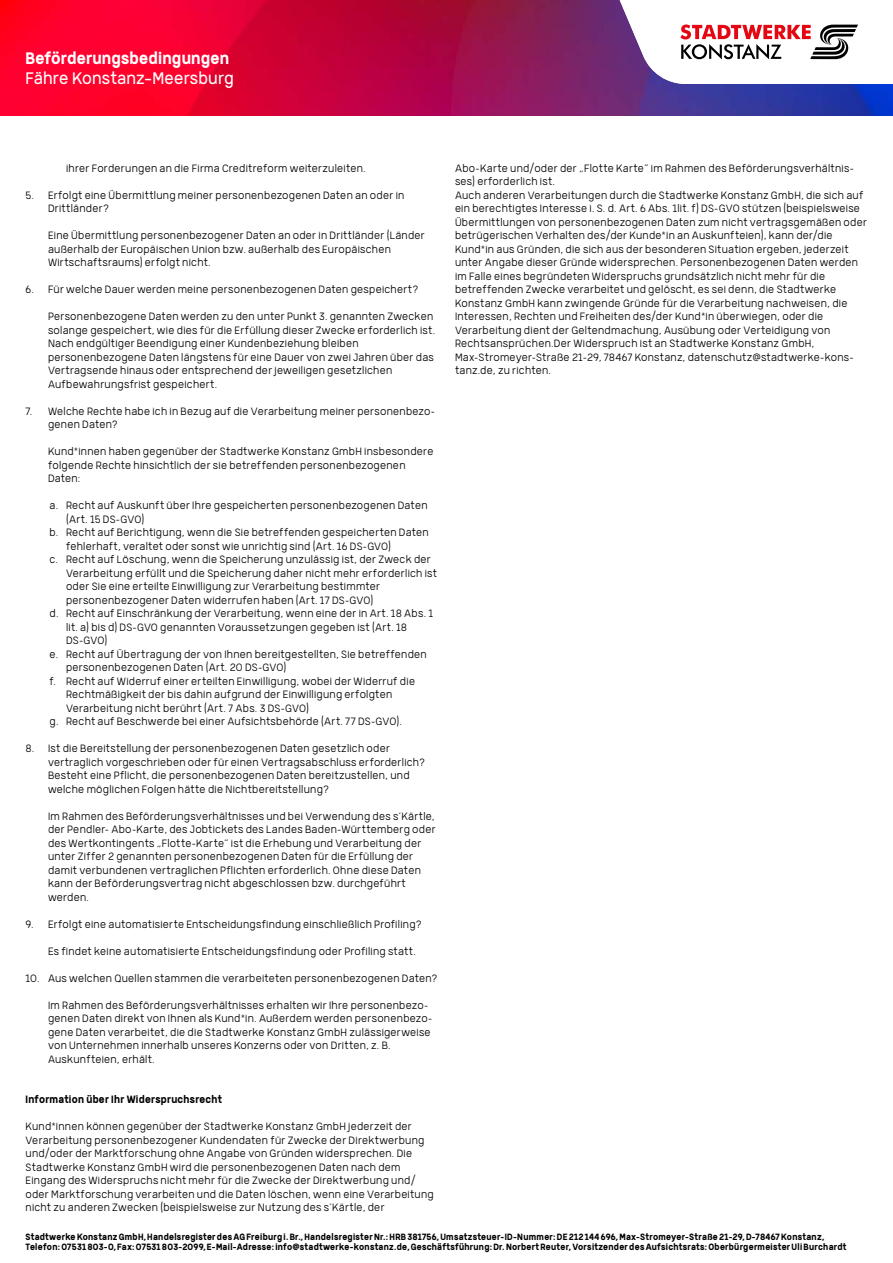
<style>
.page{position:relative;width:893px;height:1263px;background:#fff}
.page>*{position:absolute;margin:0;border:0;box-sizing:border-box;transform-origin:0 0}
.t1{font:700 16.5px "Germalt";letter-spacing:.01em;color:#fff}
.t2{font:300 16.5px "Germalt";letter-spacing:.005em;color:#fff}
.Fließtext{font:300 10.5px/13.5px "Germalt";letter-spacing:.025em;color:#000}
.unterüberschrift_que{font:700 10.5px "Germalt";letter-spacing:.025em;color:#000}
.t3{font:700 9px/9.8px "Germalt";letter-spacing:.03em;color:#000}
</style>
<div class="page">
<img style="left:0;top:0;width:893px;height:116px">
<svg style="left:614px;top:0;width:279px;height:84px"></svg>
<h1 class="t1" style="left:26px;top:49px;width:205px">Beförderungsbedingungen</h1>
<h1 class="t2" style="left:26px;top:68px;width:210px">Fähre Konstanz—Meersburg</h1>
<p class="Fließtext" style="left:66px;top:161px;width:301px">ihrer Forderungen an die Firma Creditreform weiterzuleiten.</p>
<p class="Fließtext" style="left:48px;top:188px;width:358px;text-indent:-22px">5. Erfolgt eine Übermittlung meiner personenbezogenen Daten an oder in<br>Drittländer?</p>
<p class="Fließtext" style="left:48px;top:229px;width:378px">Eine Übermittlung personenbezogener Daten an oder in Drittländer (Länder außerhalb der Europäischen Union bzw. außerhalb des Europäischen<br>Wirtschaftsraums) erfolgt nicht.</p>
<p class="Fließtext" style="left:26px;top:283px;width:394px">6. Für welche Dauer werden meine personenbezogenen Daten gespeichert?</p>
<p class="Fließtext" style="left:48px;top:310px;width:389px">Personenbezogene Daten werden zu den unter Punkt 3. genannten Zwecken solange gespeichert, wie dies für die Erfüllung dieser Zwecke erforderlich ist.<br>Nach endgültiger Beendigung einer Kundenbeziehung bleiben personenbezogene Daten längstens für eine Dauer von zwei Jahren über das Vertragsende hinaus oder entsprechend der jeweiligen gesetzlichen Aufbewahrungsfrist gespeichert.</p>
<p class="Fließtext" style="left:48px;top:404px;width:389px;text-indent:-22px">7. Welche Rechte habe ich in Bezug auf die Verarbeitung meiner personenbezo&shy;genen Daten?</p>
<p class="Fließtext" style="left:48px;top:445px;width:387px">Kund*innen haben gegenüber der Stadtwerke Konstanz GmbH insbesondere folgende Rechte hinsichtlich der sie betreffenden personenbezogenen<br>Daten:</p>
<p class="Fließtext" style="left:66px;top:499px;width:363px;text-indent:-16px">a. Recht auf Auskunft über Ihre gespeicherten personenbezogenen Daten (Art. 15 DS-GVO)</p>
<p class="Fließtext" style="left:66px;top:526px;width:364px;text-indent:-16px">b. Recht auf Berichtigung, wenn die Sie betreffenden gespeicherten Daten fehlerhaft, veraltet oder sonst wie unrichtig sind (Art. 16 DS-GVO)</p>
<p class="Fließtext" style="left:66px;top:553px;width:373px;text-indent:-16px">c. Recht auf Löschung, wenn die Speicherung unzulässig ist, der Zweck der Verarbeitung erfüllt und die Speicherung daher nicht mehr erforderlich ist oder Sie eine erteilte Einwilligung zur Verarbeitung bestimmter personenbezogener Daten widerrufen haben (Art. 17 DS-GVO)</p>
<p class="Fließtext" style="left:66px;top:607px;width:369px;text-indent:-16px">d. Recht auf Einschränkung der Verarbeitung, wenn eine der in Art. 18 Abs. 1 lit. a) bis d) DS-GVO genannten Voraussetzungen gegeben ist (Art. 18<br>DS-GVO)</p>
<p class="Fließtext" style="left:66px;top:647px;width:362px;text-indent:-16px">e. Recht auf Übertragung der von Ihnen bereitgestellten, Sie betreffenden personenbezogenen Daten (Art. 20 DS-GVO)</p>
<p class="Fließtext" style="left:66px;top:674px;width:351px;text-indent:-16px">f. Recht auf Widerruf einer erteilten Einwilligung, wobei der Widerruf die<br>Rechtmäßigkeit der bis dahin aufgrund der Einwilligung erfolgten<br>Verarbeitung nicht berührt (Art. 7 Abs. 3 DS-GVO)</p>
<p class="Fließtext" style="left:50px;top:715px;width:354px">g. Recht auf Beschwerde bei einer Aufsichtsbehörde (Art. 77 DS-GVO).</p>
<p class="Fließtext" style="left:48px;top:742px;width:378px;text-indent:-22px">8. Ist die Bereitstellung der personenbezogenen Daten gesetzlich oder vertraglich vorgeschrieben oder für einen Vertragsabschluss erforderlich?<br>Besteht eine Pflicht, die personenbezogenen Daten bereitzustellen, und welche möglichen Folgen hätte die Nichtbereitstellung?</p>
<p class="Fließtext" style="left:48px;top:809px;width:389px">Im Rahmen des Beförderungsverhältnisses und bei Verwendung des s´Kärtle, der Pendler- Abo-Karte, des Jobtickets des Landes Baden-Württemberg oder des Wertkontingents „Flotte-Karte“ ist die Erhebung und Verarbeitung der unter Ziffer 2 genannten personenbezogenen Daten für die Erfüllung der damit verbundenen vertraglichen Pflichten erforderlich. Ohne diese Daten kann der Beförderungsvertrag nicht abgeschlossen bzw. durchgeführt werden.</p>
<p class="Fließtext" style="left:26px;top:917px;width:398px">9. Erfolgt eine automatisierte Entscheidungsfindung einschließlich Profiling?</p>
<p class="Fließtext" style="left:48px;top:944px;width:369px">Es findet keine automatisierte Entscheidungsfindung oder Profiling statt.</p>
<p class="Fließtext" style="left:26px;top:971px;width:414px">10. Aus welchen Quellen stammen die verarbeiteten personenbezogenen Daten?</p>
<p class="Fließtext" style="left:48px;top:998px;width:386px">Im Rahmen des Beförderungsverhältnisses erhalten wir Ihre personenbezo&shy;genen Daten direkt von Ihnen als Kund*in. Außerdem werden personenbezo&shy;gene Daten verarbeitet, die die Stadtwerke Konstanz GmbH zulässigerweise von Unternehmen innerhalb unseres Konzerns oder von Dritten, z. B.<br>Auskunfteien, erhält.</p>
<p class="unterüberschrift_que" style="left:26px;top:1093px;width:198px">Information über Ihr Widerspruchsrecht</p>
<p class="Fließtext" style="left:26px;top:1120px;width:410px">Kund*innen können gegenüber der Stadtwerke Konstanz GmbH jederzeit der Verarbeitung personenbezogener Kundendaten für Zwecke der Direktwerbung und/oder der Marktforschung ohne Angabe von Gründen widersprechen. Die Stadtwerke Konstanz GmbH wird die personenbezogenen Daten nach dem Eingang des Widerspruchs nicht mehr für die Zwecke der Direktwerbung und/ oder Marktforschung verarbeiten und die Daten löschen, wenn eine Verarbeitung nicht zu anderen Zwecken (beispielsweise zur Nutzung des s´Kärtle, der</p>
<p class="Fließtext" style="left:455px;top:161px;width:400px">Abo-Karte und/oder der „Flotte Karte“ im Rahmen des Beförderungsverhältnis&shy;ses) erforderlich ist.</p>
<p class="Fließtext" style="left:455px;top:188px;width:414px">Auch anderen Verarbeitungen durch die Stadtwerke Konstanz GmbH, die sich auf ein berechtigtes Interesse i. S. d. Art. 6 Abs. 1lit. f) DS-GVO stützen (beispielsweise Übermittlungen von personenbezogenen Daten zum nicht vertragsgemäßen oder betrügerischen Verhalten des/der Kunde*in an Auskunfteien), kann der/die Kund*in aus Gründen, die sich aus der besonderen Situation ergeben, jederzeit unter Angabe dieser Gründe widersprechen. Personenbezogenen Daten werden im Falle eines begründeten Widerspruchs grundsätzlich nicht mehr für die betreffenden Zwecke verarbeitet und gelöscht, es sei denn, die Stadtwerke Konstanz GmbH kann zwingende Gründe für die Verarbeitung nachweisen, die Interessen, Rechten und Freiheiten des/der Kund*in überwiegen, oder die Verarbeitung dient der Geltendmachung, Ausübung oder Verteidigung von Rechtsansprüchen.Der Widerspruch ist an Stadtwerke Konstanz GmbH, Max-Stromeyer-Straße 21-29, 78467 Konstanz, datenschutz@stadtwerke-kons&shy;tanz.de, zu richten.</p>
<p class="t3" style="left:26px;top:1232px;width:822px">Stadtwerke Konstanz GmbH, Handelsregister des AG Freiburg i. Br., Handelsregister Nr.: HRB 381756, Umsatzsteuer-ID-Nummer: DE 212 144 696, Max-Stromeyer-Straße 21-29, D-78467 Konstanz,<br>Telefon: 07531 803-0, Fax: 07531 803-2099, E-Mail-Adresse: info@stadtwerke-konstanz.de, Geschäftsführung: Dr. Norbert Reuter, Vorsitzender des Aufsichtsrats: Oberbürgermeister Uli Burchardt</p>
</div>
